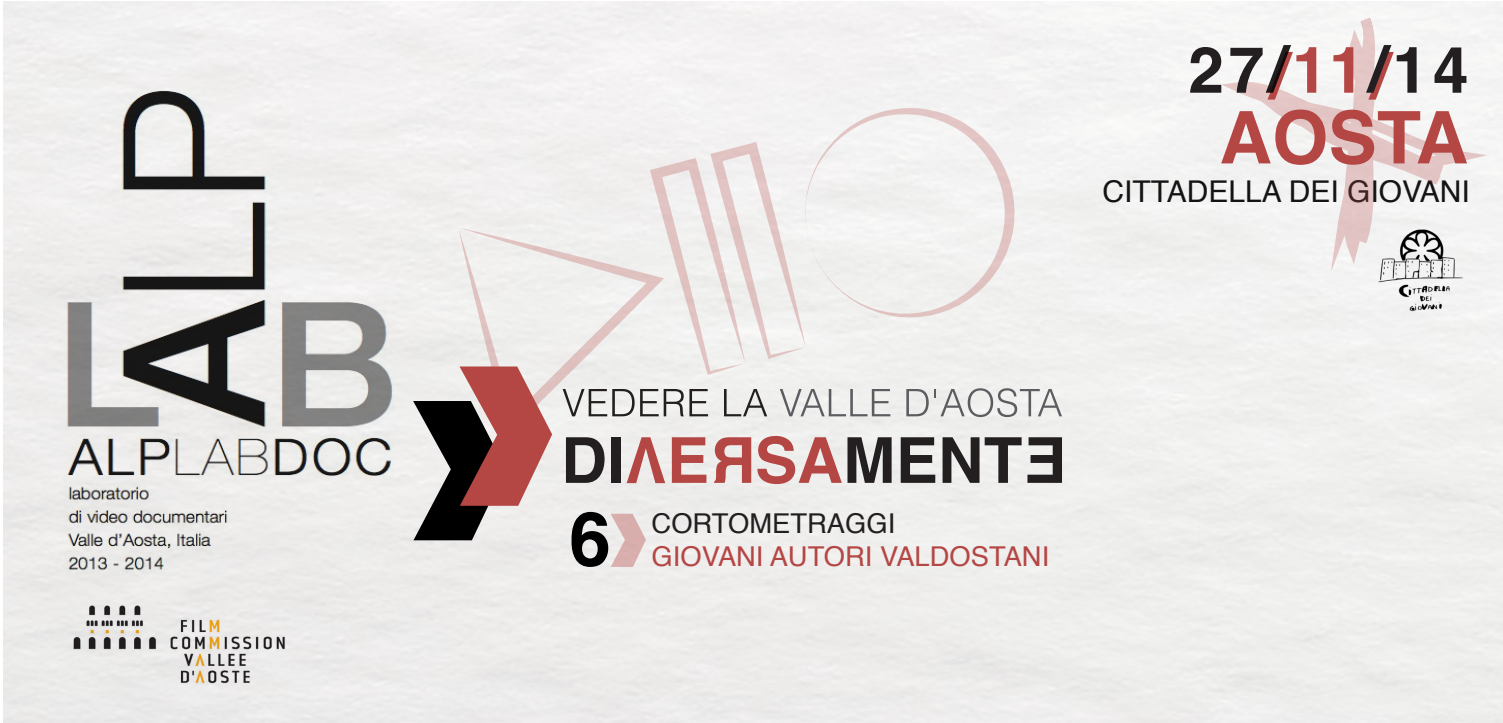
<style>
.page{position:relative;width:1503px;height:723px;background:#fff}
.page>*{position:absolute;margin:0;border:0;box-sizing:border-box;transform-origin:0 0}
.t1{font:700 75px "Helvetica";color:#000}
.t2{font:700 72.5px "Helvetica";color:#b44644}
.t3{font:30px "Helvetica";color:#141416}
.t4{font:27.25px "Helvetica";color:#b44644}
.t5{font:27.25px "Helvetica";color:#231f20}
</style>
<div class="page">
<img style="left:3px;top:1px;width:628px;height:684px">
<svg style="left:906px;top:389px;width:22px;height:27px"></svg>
<svg style="left:934px;top:388px;width:128px;height:29px"></svg>
<svg style="left:900px;top:437px;width:35px;height:46px"></svg>
<svg style="left:942px;top:437px;width:79px;height:46px"></svg>
<svg style="left:1027px;top:437px;width:35px;height:46px;background:#706d6d"></svg>
<img style="left:61px;top:586px;width:233px;height:116px">
<img style="left:1376px;top:269px;width:89px;height:44px">
<svg style="left:1222px;top:18px;width:265px;height:251px"></svg>
<svg style="left:413px;top:142px;width:478px;height:425px"></svg>
<svg style="left:801px;top:108px;width:213px;height:210px;fill:#f2f2f1"></svg>
<svg style="left:1190px;top:47px;width:31px;height:46px"></svg>
<svg style="left:1333px;top:47px;width:20px;height:46px"></svg>
<svg style="left:1365px;top:45px;width:51px;height:55px"></svg>
<svg style="left:1434px;top:47px;width:32px;height:46px"></svg>
<svg style="left:1230px;top:45px;width:86px;height:55px"></svg>
<h2 class="t2" style="left:1219px;top:79px;width:250px">AOSTA</h2>
<p class="t3" style="left:1102px;top:168px;width:369px">CITTADELLA DEI GIOVANI</p>
<h1 class="t1" style="left:569px;top:479px;width:43px">6</h1>
<p class="t5" style="left:651px;top:503px;width:245px">CORTOMETRAGGI</p>
<p class="t4" style="left:651px;top:536px;width:399px">GIOVANI AUTORI VALDOSTANI</p>
</div>
